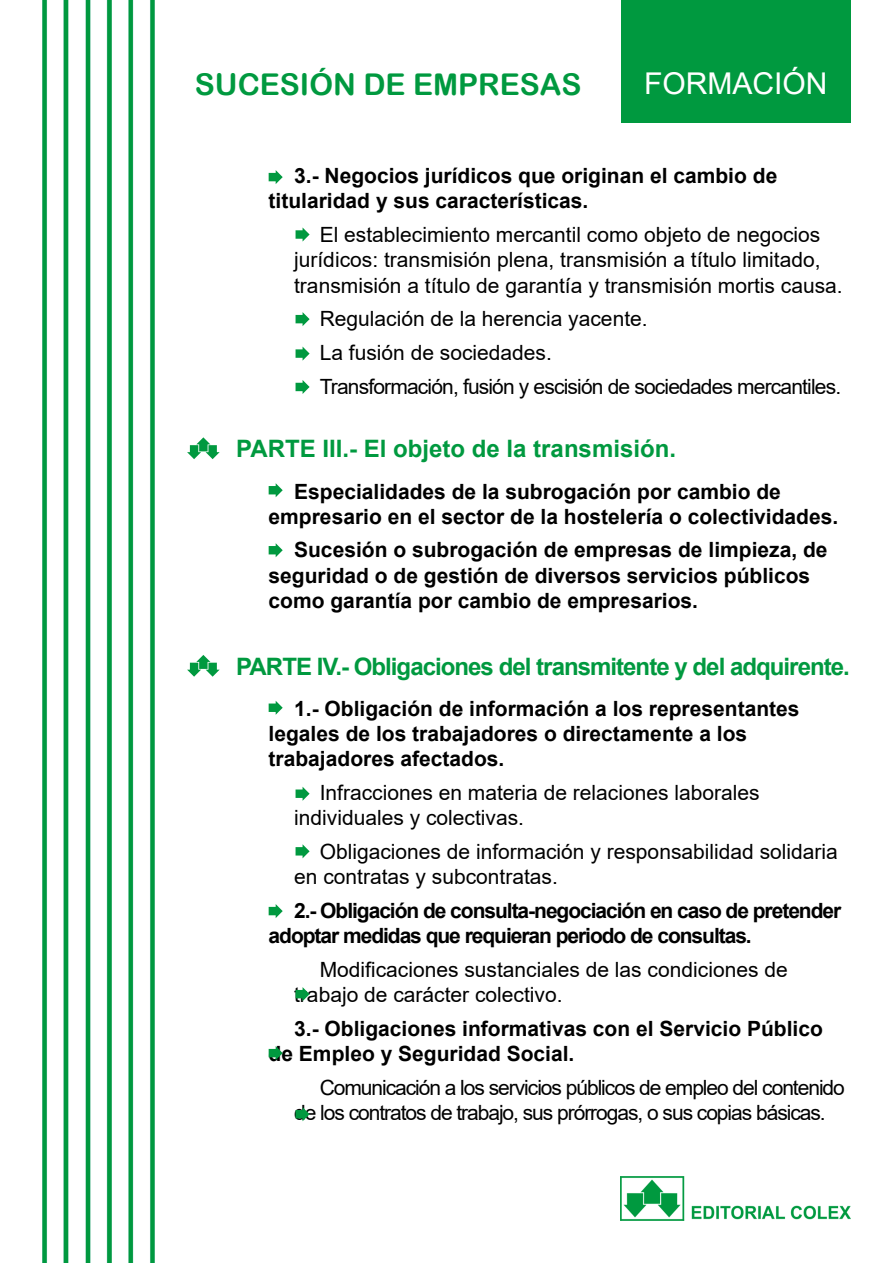
<style>
.page{position:relative;width:893px;height:1263px;background:#fff}
.page>*{position:absolute;margin:0;border:0;box-sizing:border-box;transform-origin:0 0}
.t1{font:30px "Arial Rounded MT Bold";color:#00993f}
.t2{font:30px "Arial";color:#fff}
.t3{font:700 24px "Arial";letter-spacing:-.04em;color:#00993f}
.t4{font:700 24px "Arial";color:#00993f}
.t5{font:700 21px/25.2px "Arial";color:#000}
.t6{font:21px/25.2px "Arial";color:#000}
.t7{font:21px/25.2px "Arial";letter-spacing:-.05em;color:#000}
.t8{font:21px/33.8px "Arial";letter-spacing:-.04em;color:#000}
.t9{font:700 21px/25.2px "Arial";letter-spacing:-.05em;color:#000}
</style>
<div class="page">
<div style="left:621px;top:0;width:229px;height:123px;background:#00993f"></div>
<img style="left:620px;top:1176px;width:230px;height:44px">
<img style="left:43px;top:0;width:112px;height:1263px">
<svg style="left:269px;top:170px;width:14px;height:14px"></svg>
<svg style="left:296px;top:227px;width:14px;height:15px"></svg>
<svg style="left:296px;top:312px;width:14px;height:14px"></svg>
<svg style="left:296px;top:347px;width:14px;height:14px"></svg>
<svg style="left:296px;top:380px;width:14px;height:14px"></svg>
<svg style="left:187px;top:437px;width:33px;height:22px"></svg>
<svg style="left:269px;top:483px;width:14px;height:14px"></svg>
<svg style="left:269px;top:543px;width:14px;height:14px"></svg>
<svg style="left:187px;top:655px;width:33px;height:22px"></svg>
<svg style="left:269px;top:701px;width:14px;height:14px"></svg>
<svg style="left:269px;top:904px;width:14px;height:14px"></svg>
<svg style="left:269px;top:1046px;width:14px;height:14px"></svg>
<svg style="left:296px;top:787px;width:14px;height:14px"></svg>
<svg style="left:296px;top:844px;width:14px;height:15px"></svg>
<svg style="left:296px;top:987px;width:14px;height:14px"></svg>
<svg style="left:296px;top:1107px;width:14px;height:15px"></svg>
<h1 class="t1" style="left:195px;top:67px;width:388px">SUCESIÓN DE EMPRESAS</h1>
<h1 class="t2" style="left:644px;top:63px;width:185px">FORMACIÓN</h1>
<p class="t5" style="left:269px;top:164px;width:510px;text-indent:26px">3.- Negocios jurídicos que originan el cambio de titularidad y sus características.</p>
<p class="t6" style="left:294px;top:222px;width:550px;text-indent:26px">El establecimiento mercantil como objeto de negocios jurídicos: transmisión plena, transmisión a título limitado, transmisión a título de garantía y transmisión mortis causa.</p>
<p class="t8" style="left:320px;top:302px;width:523px">Regulación de la herencia yacente.<br>La fusión de sociedades.<br>Transformación, fusión y escisión de sociedades mercantiles.</p>
<p class="t4" style="left:236px;top:432px;width:441px">PARTE III.- El objeto de la transmisión.</p>
<p class="t5" style="left:269px;top:479px;width:571px;text-indent:26px">Especialidades de la subrogación por cambio de empresario en el sector de la hostelería o colectividades.</p>
<p class="t5" style="left:269px;top:538px;width:560px;text-indent:26px">Sucesión o subrogación de empresas de limpieza, de seguridad o de gestión de diversos servicios públicos como garantía por cambio de empresarios.</p>
<p class="t3" style="left:236px;top:649px;width:615px">PARTE IV.- Obligaciones del transmitente y del adquirente.</p>
<p class="t5" style="left:269px;top:696px;width:532px;text-indent:26px">1.- Obligación de información a los representantes legales de los trabajadores o directamente a los trabajadores afectados.</p>
<p class="t6" style="left:294px;top:780px;width:467px;text-indent:26px">Infracciones en materia de relaciones laborales individuales y colectivas.</p>
<p class="t6" style="left:294px;top:839px;width:545px;text-indent:26px">Obligaciones de información y responsabilidad solidaria en contratas y subcontratas.</p>
<p class="t9" style="left:269px;top:898px;width:574px;text-indent:26px">2.- Obligación de consulta-negociación en caso de pretender adoptar medidas que requieran periodo de consultas.</p>
<p class="t6" style="left:294px;top:957px;width:495px;text-indent:26px">Modificaciones sustanciales de las condiciones de trabajo de carácter colectivo.</p>
<p class="t5" style="left:269px;top:1016px;width:556px;text-indent:26px">3.- Obligaciones informativas con el Servicio Público de Empleo y Seguridad Social.</p>
<p class="t7" style="left:294px;top:1074px;width:552px;text-indent:26px">Comunicación a los servicios públicos de empleo del contenido de los contratos de trabajo, sus prórrogas, o sus copias básicas.</p>
</div>
